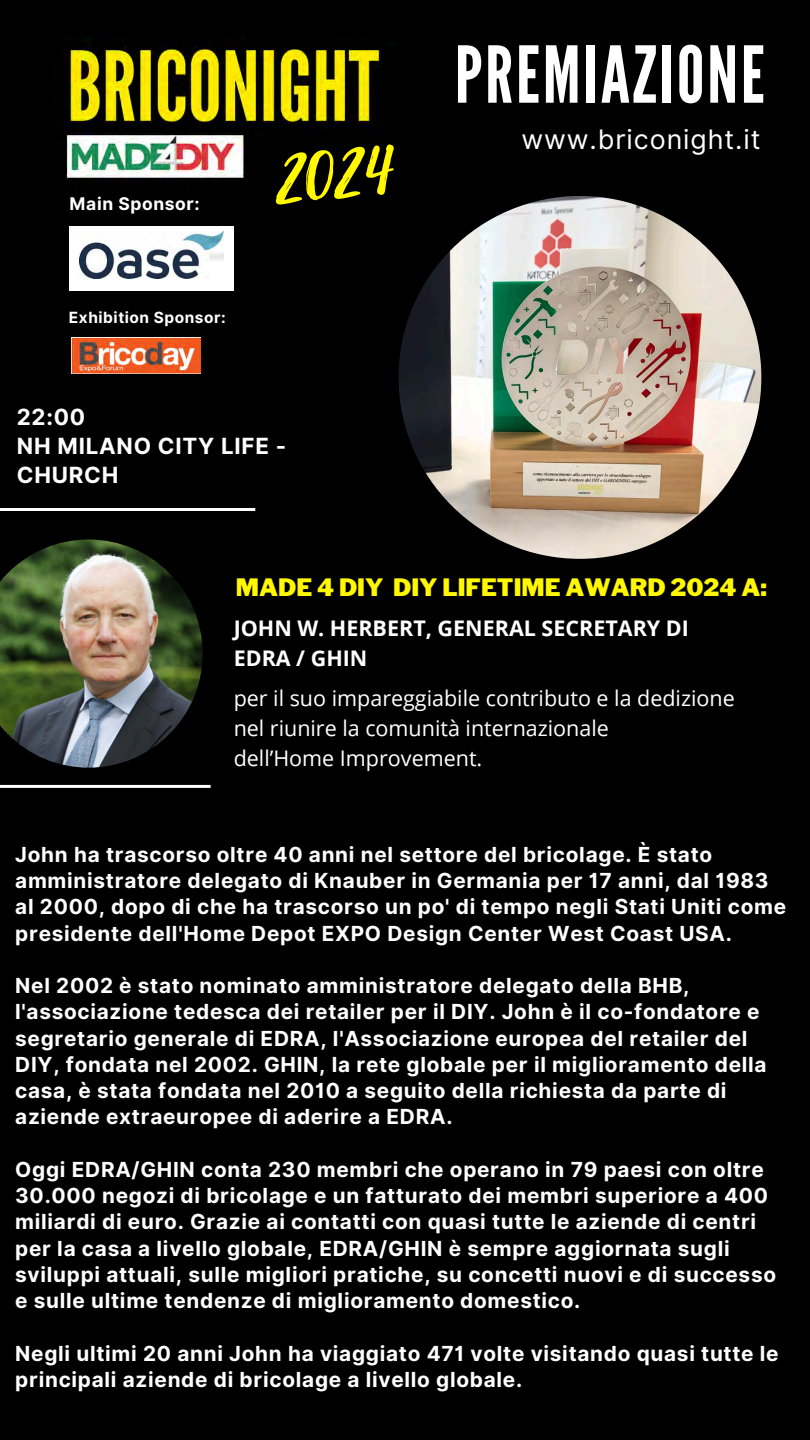
<style>
.page{position:relative;width:810px;height:1440px;background:#000}
.page>*{position:absolute;margin:0;border:0;box-sizing:border-box;transform-origin:0 0}
.t1{font:78.2px "League Gothic";letter-spacing:.035em;color:#fff}
.t2{font:76.7px "Playlist Script";color:#fff800}
.t3{font:26.8px "Inter";letter-spacing:.035em;color:#fff}
.t4{font:900 23.8px "Libre Franklin";color:#fff800}
.t5{font:700 22.3px/28.9px "Inter";letter-spacing:.035em;color:#fff}
.t6{font:21.5px/30px "Open Sans";color:#fff}
.t7{font:700 21.5px/30px "Open Sans";color:#fff}
.t8{font:700 20.8px/26.2px "Inter";letter-spacing:.035em;color:#fff}
.t9{font:700 17.5px "Inter";letter-spacing:.035em;color:#fff}
.t10{font:700 15.5px "Inter";letter-spacing:.035em;color:#fff}
</style>
<div class="page">
<img style="left:63px;top:43px;width:319px;height:138px">
<img style="left:0;top:540px;width:203px;height:228px">
<hr style="left:0;top:508px;width:255px;height:3px;background:#fff">
<hr style="left:0;top:785px;width:211px;height:3px;background:#fff">
<img style="left:399px;top:196px;width:362px;height:363px;border-radius:50%">
<svg style="left:571px;top:466px;width:43px;height:7px"></svg>
<img style="left:71px;top:338px;width:129px;height:36px">
<div style="left:69px;top:226px;width:165px;height:65px;background:#fff"></div>
<img style="left:80px;top:232px;width:144px;height:46px">
<h6 class="t9" style="left:70px;top:194px;width:132px">Main Sponsor:</h6>
<h6 class="t10" style="left:69px;top:308px;width:158px">Exhibition Sponsor:</h6>
<p class="t2" style="left:271px;top:118px;width:119px;rotate:-5deg">2024</p>
<h2 class="t5" style="left:17px;top:402px;width:271px">22:00<br>NH MILANO CITY LIFE -<br>CHURCH</h2>
<p class="t1" style="left:455px;top:30px;width:311px">PREMIAZIONE</p>
<p class="t3" style="left:522px;top:123px;width:241px">www.briconight.it</p>
<p class="t4" style="left:236px;top:573px;width:533px">MADE 4 DIY DIY LIFETIME AWARD 2024 A:</p>
<h4 class="t7" style="left:234px;top:612px;width:457px">JOHN W. HERBERT, GENERAL SECRETARY DI<br>EDRA / GHIN</h4>
<p class="t6" style="left:234px;top:683px;width:503px">per il suo impareggiabile contributo e la dedizione nel riunire la comunità internazionale<br>dell’Home Improvement.</p>
<p class="t8" style="left:15px;top:841px;width:772px">John ha trascorso oltre 40 anni nel settore del bricolage. È stato amministratore delegato di Knauber in Germania per 17 anni, dal 1983 al 2000, dopo di che ha trascorso un po' di tempo negli Stati Uniti come presidente dell'Home Depot EXPO Design Center West Coast USA.</p>
<h4 class="t8" style="left:15px;top:972px;width:753px">Nel 2002 è stato nominato amministratore delegato della BHB, l'associazione tedesca dei retailer per il DIY. John è il co-fondatore e segretario generale di EDRA, l'Associazione europea deI retailer del DIY, fondata nel 2002. GHIN, la rete globale per il miglioramento della casa, è stata fondata nel 2010 a seguito della richiesta da parte di aziende extraeuropee di aderire a EDRA.</h4>
<h4 class="t8" style="left:15px;top:1156px;width:762px">Oggi EDRA/GHIN conta 230 membri che operano in 79 paesi con oltre 30.000 negozi di bricolage e un fatturato dei membri superiore a 400 miliardi di euro. Grazie ai contatti con quasi tutte le aziende di centri per la casa a livello globale, EDRA/GHIN è sempre aggiornata sugli sviluppi attuali, sulle migliori pratiche, su concetti nuovi e di successo e sulle ultime tendenze di miglioramento domestico.</h4>
<h5 class="t8" style="left:15px;top:1340px;width:765px">Negli ultimi 20 anni John ha viaggiato 471 volte visitando quasi tutte le principali aziende di bricolage a livello globale.</h5>
</div>
